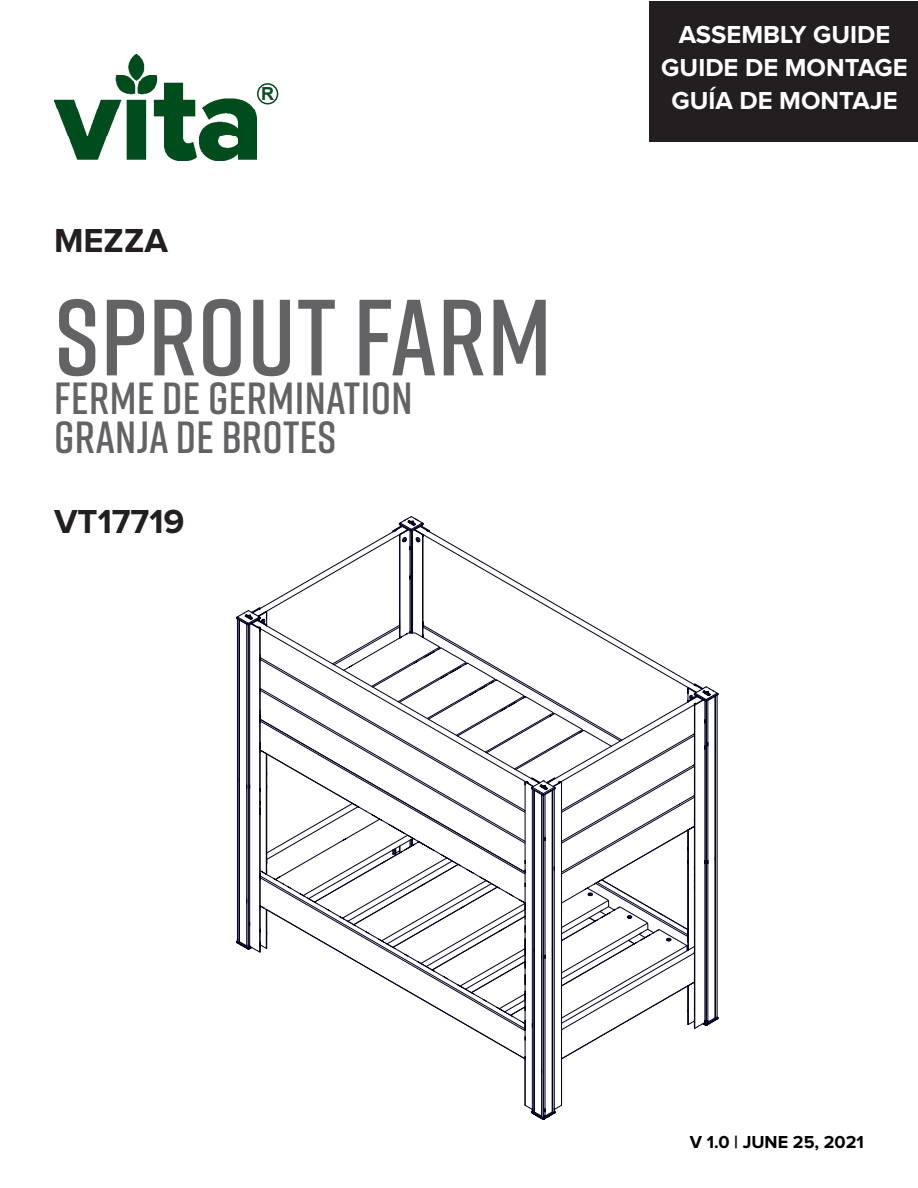
<style>
.page{position:relative;width:918px;height:1188px;background:#fff}
.page>*{position:absolute;margin:0;border:0;box-sizing:border-box;transform-origin:0 0}
.Jumbo_Heading{font:600 108px "Rift";letter-spacing:.01em;color:#636366}
.Jumbo_Heading-2{font:600 45px "Rift";letter-spacing:.01em;color:#636366}
.Large_Heading{font:700 34.5px "Proxima Nova";color:#231f20}
.Large_Heading-2{font:700 25.5px "Proxima Nova";color:#fff}
.Small_Heading{font:700 18px "Proxima Nova";color:#000}
.t1{font:700 18px "Arial";color:#0c4c25}
</style>
<div class="page">
<svg style="left:236px;top:516px;width:483px;height:604px"></svg>
<div style="left:650px;top:2px;width:268px;height:140px;background:#231f20"></div>
<img style="left:54px;top:54px;width:203px;height:107px">
<div style="left:257px;top:83px;width:21px;height:21px;border:2px solid #004c1c;border-radius:50%"></div>
<p class="Large_Heading" style="left:54px;top:225px;width:116px">MEZZA</p>
<p class="t1" style="left:261px;top:81px;width:14px">R</p>
<p class="Jumbo_Heading" style="left:55px;top:261px;width:499px">SPROUT FARM</p>
<p class="Jumbo_Heading-2" style="left:54px;top:367px;width:360px">FERME DE GERMINATION</p>
<p class="Jumbo_Heading-2" style="left:54px;top:406px;width:284px">GRANJA DE BROTES</p>
<p class="Large_Heading" style="left:54px;top:506px;width:132px">VT17719</p>
<p class="Large_Heading-2" style="left:679px;top:23px;width:213px">ASSEMBLY GUIDE</p>
<p class="Large_Heading-2" style="left:661px;top:56px;width:248px">GUIDE DE MONTAGE</p>
<p class="Large_Heading-2" style="left:671px;top:89px;width:228px">GUÍA DE MONTAJE</p>
<p class="Small_Heading" style="left:690px;top:1134px;width:176px">V 1.0 | JUNE 25, 2021</p>
</div>
